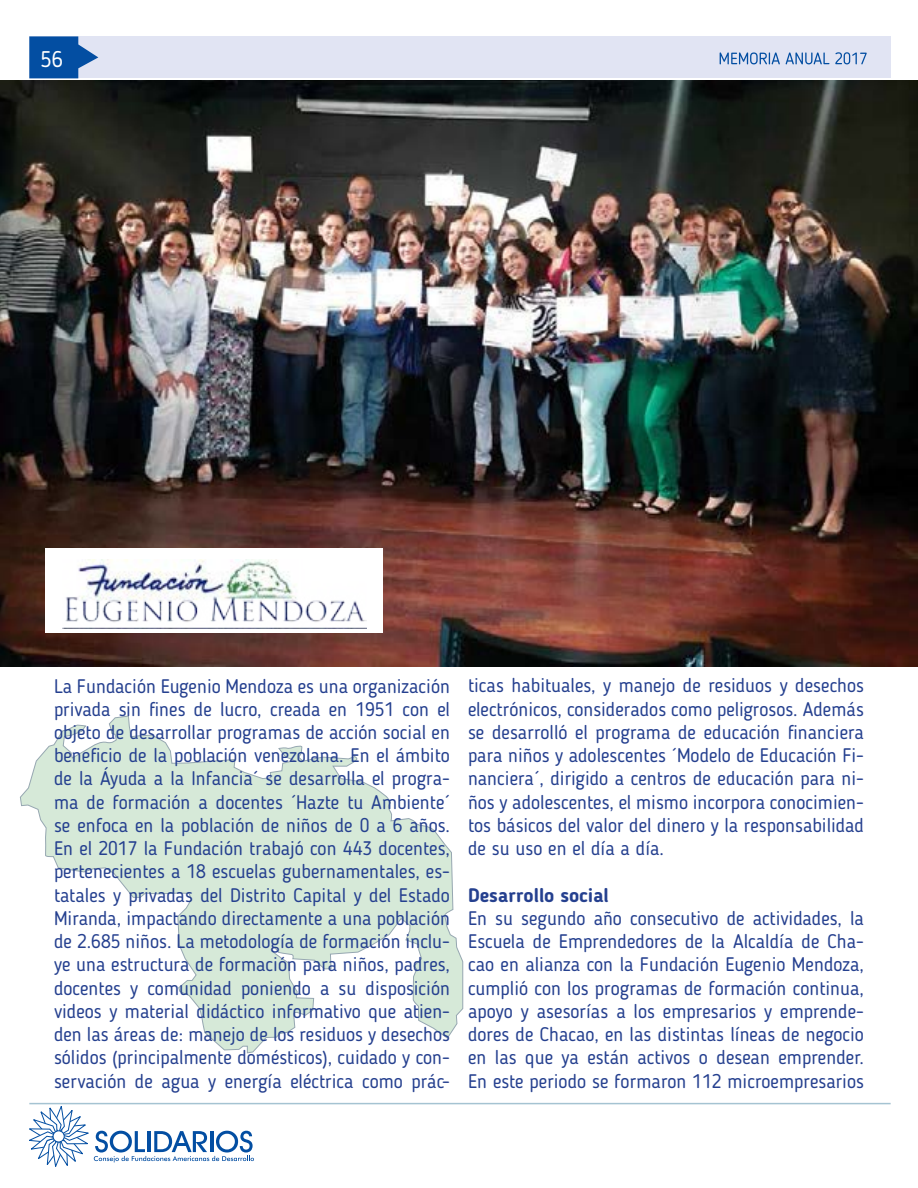
<style>
.page{position:relative;width:918px;height:1188px;background:#fff}
.page>*{position:absolute;margin:0;border:0;box-sizing:border-box;transform-origin:0 0}
.t1{font:22.5px "Blogger Sans";color:#fff}
.t2{font:19.5px/23.2px "Blogger Sans";color:#25408f;text-align:justify}
.t3{font:700 19.5px "Blogger Sans";color:#25408f}
</style>
<div class="page">
<div style="left:29px;top:36px;width:862px;height:42px;background:#e1e4f3"></div>
<svg style="left:29px;top:36px;width:69px;height:42px"></svg>
<hr style="left:29px;top:1103px;width:862px;height:1px;background:#a5c3d2">
<svg style="left:29px;top:1103px;width:225px;height:64px"></svg>
<svg style="left:720px;top:52px;width:60px;height:12px"></svg>
<svg style="left:786px;top:52px;width:43px;height:12px"></svg>
<svg style="left:835px;top:52px;width:32px;height:12px"></svg>
<svg style="left:20px;top:715px;width:443px;height:339px;fill:#d6e9d8"></svg>
<img style="left:0;top:81px;width:918px;height:586px">
<div style="left:45px;top:549px;width:337px;height:84px;background:#fff"></div>
<img style="left:63px;top:560px;width:303px;height:68px">
<p class="t1" style="left:40px;top:45px;width:24px">56</p>
<p class="t2" style="left:54px;top:674px;width:398px">La Fundación Eugenio Mendoza es una organización privada sin fines de lucro, creada en 1951 con el objeto de desarrollar programas de acción social en beneficio de la población venezolana. En el ámbito de la Áyuda a la Infancia´ se desarrolla el progra&shy;ma de formación a docentes ´Hazte tu Ambiente´ se enfoca en la población de niños de 0 a 6 años.<br>En el 2017 la Fundación trabajó con 443 docentes, pertenecientes a 18 escuelas gubernamentales, es&shy;tatales y privadas del Distrito Capital y del Estado Miranda, impactando directamente a una población de 2.685 niños. La metodología de formación inclu&shy;ye una estructura de formación para niños, padres, docentes y comunidad poniendo a su disposición videos y material didáctico informativo que atien&shy;den las áreas de: manejo de los residuos y desechos sólidos (principalmente domésticos), cuidado y con&shy;servación de agua y energía eléctrica como prác-</p>
<p class="t2" style="left:468px;top:674px;width:398px">ticas habituales, y manejo de residuos y desechos electrónicos, considerados como peligrosos. Además se desarrolló el programa de educación financiera para niños y adolescentes ´Modelo de Educación Fi&shy;nanciera´, dirigido a centros de educación para ni&shy;ños y adolescentes, el mismo incorpora conocimien&shy;tos básicos del valor del dinero y la responsabilidad de su uso en el día a día.</p>
<p class="t3" style="left:468px;top:883px;width:142px">Desarrollo social</p>
<p class="t2" style="left:468px;top:906px;width:398px">En su segundo año consecutivo de actividades, la Escuela de Emprendedores de la Alcaldía de Cha&shy;cao en alianza con la Fundación Eugenio Mendoza, cumplió con los programas de formación continua, apoyo y asesorías a los empresarios y emprende&shy;dores de Chacao, en las distintas líneas de negocio en las que ya están activos o desean emprender.<br>En este periodo se formaron 112 microempresarios</p>
</div>
